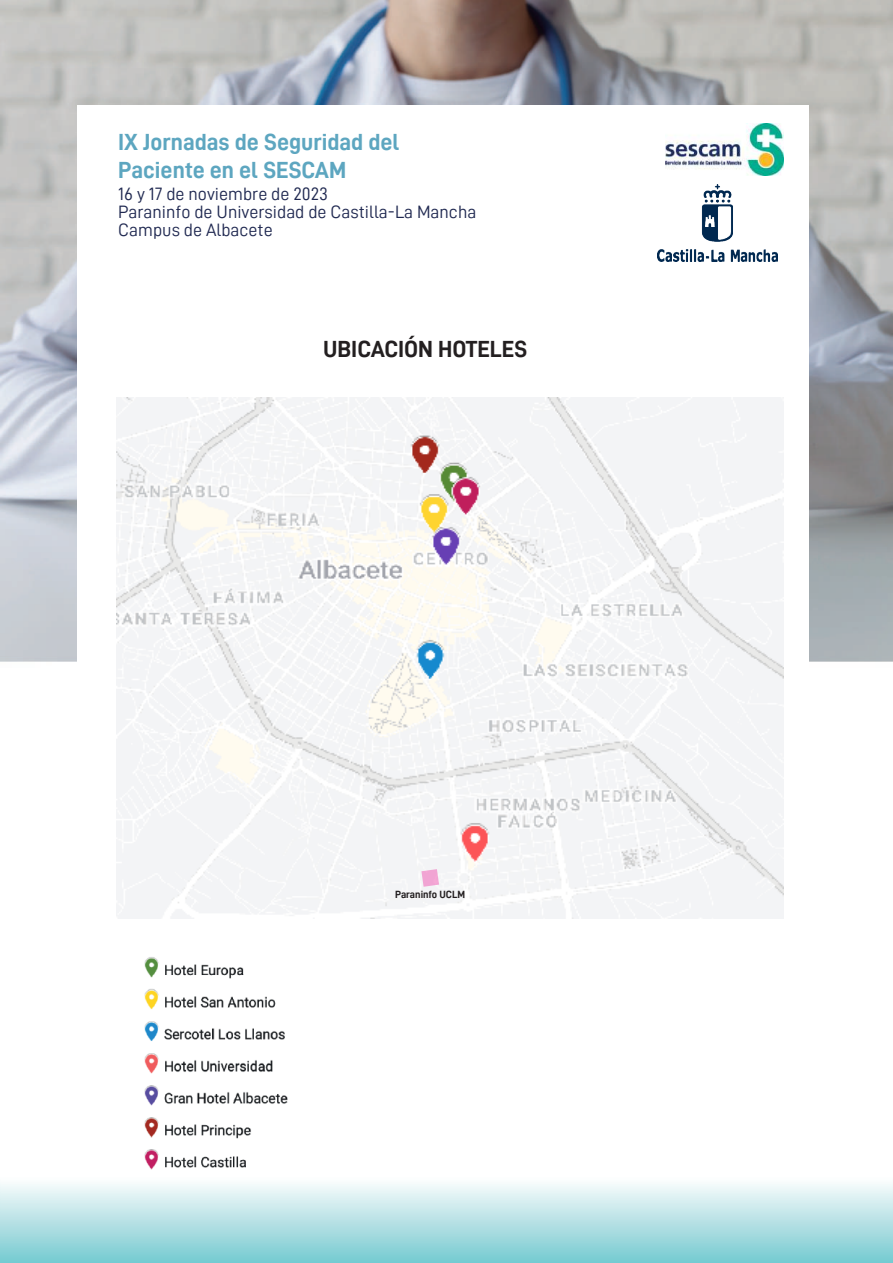
<style>
.page{position:relative;width:893px;height:1263px;background:#fff}
.page>*{position:absolute;margin:0;border:0;box-sizing:border-box;transform-origin:0 0}
.t1{font:23.4px/28px "D DIN Bold";color:#5da6c0}
.t2{font:23.4px "D DIN Bold";color:#231f20}
.t3{font:18px/18px "D DIN";color:#202951}
.t4{font:10.5px "D DIN Bold";color:#231f20}
</style>
<div class="page">
<img style="left:0;top:0;width:893px;height:662px">
<div style="left:77px;top:105px;width:732px;height:1112px;background:#fff"></div>
<img style="left:665px;top:123px;width:119px;height:53px">
<img style="left:116px;top:398px;width:668px;height:521px">
<svg style="left:421px;top:869px;width:18px;height:18px"></svg>
<img style="left:144px;top:957px;width:144px;height:213px">
<img style="left:658px;top:184px;width:119px;height:77px">
<svg style="left:0;top:1183px;width:893px;height:80px;background:#b5e1e5"></svg>
<p class="t1" style="left:118px;top:127px;width:282px">IX Jornadas de Seguridad del<br>Paciente en el SESCAM</p>
<p class="t3" style="left:118px;top:185px;width:360px">16 y 17 de noviembre de 2023<br>Paraninfo de Universidad de Castilla-La Mancha<br>Campus de Albacete</p>
<p class="t2" style="left:323px;top:336px;width:206px">UBICACIÓN HOTELES</p>
<p class="t4" style="left:395px;top:888px;width:72px">Paraninfo UCLM</p>
</div>
